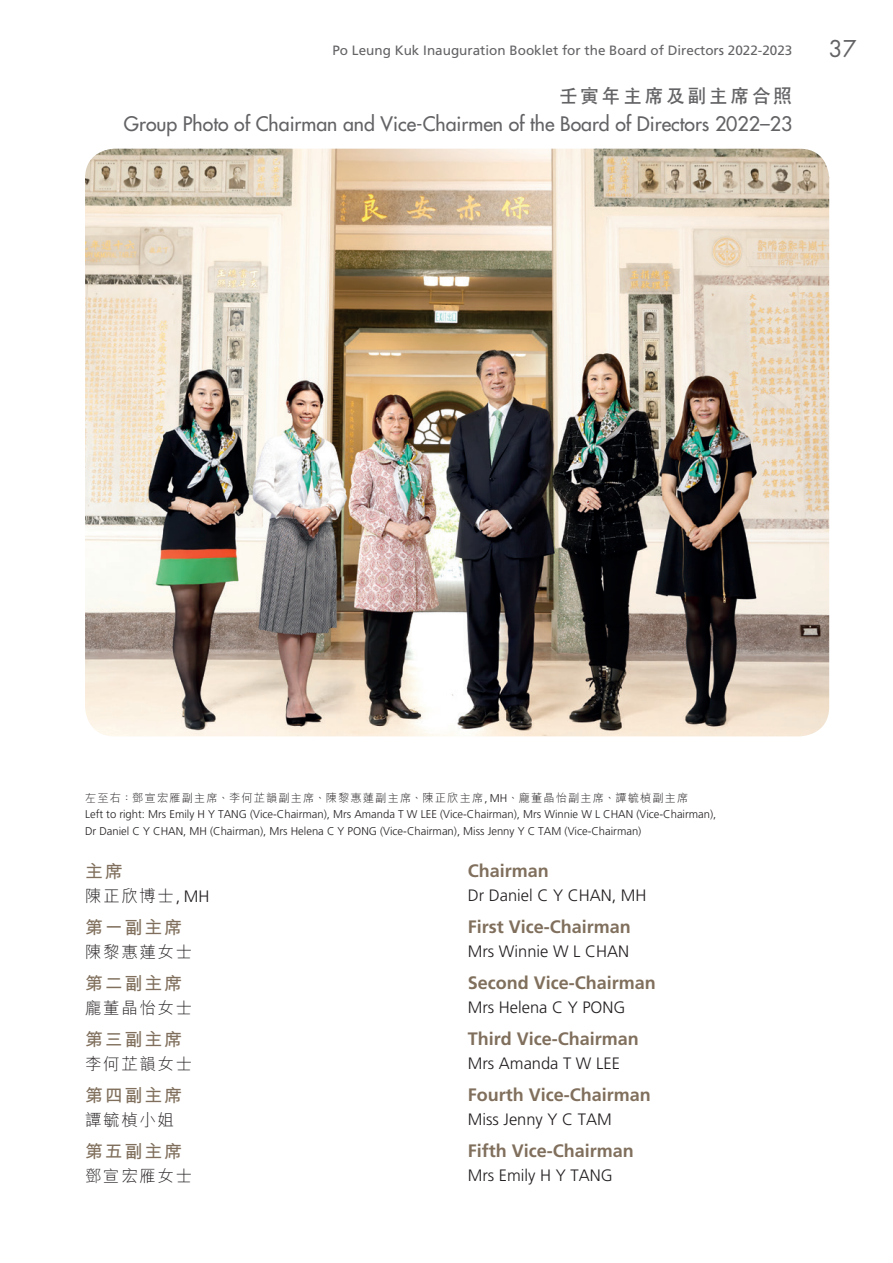
<style>
.page{position:relative;width:893px;height:1263px;background:#fff}
.page>*{position:absolute;margin:0;border:0;box-sizing:border-box;transform-origin:0 0}
.t1{font:22.5px "Futura Std";color:#636366}
.t2{font:500 19.5px "Futura Std";color:#636366}
.t3{font:700 19.5px "C Hei 2 HK";letter-spacing:.1em;color:#636366}
.t4{font:700 18px "Frutiger LT Std";color:#806f5c}
.t5{font:700 18px "M Hei HK";letter-spacing:.1em;color:#806f5c}
.t6{font:300 16.5px "Frutiger LT Std";color:#231f20}
.t7{font:300 16.5px "M Hei HK";letter-spacing:.1em;color:#231f20}
.t8{font:13.5px "Frutiger LT Std";color:#636366}
.t9{font:300 11.25px/16.5px "Frutiger LT Std";color:#231f20}
.t10{font:300 11.25px "M Hei HK";letter-spacing:.1em;color:#231f20}
.s1{font-family:"Frutiger LT Std"}
</style>
<div class="page">
<img style="left:85px;top:149px;width:744px;height:587px">
<p class="t8" style="left:332px;top:42px;width:461px">Po Leung Kuk Inauguration Booklet for the Board of Directors 2022-2023</p>
<h1 class="t1" style="left:829px;top:34px;width:29px">37</h1>
<h2 class="t3" style="left:558px;top:86px;width:235px">壬寅年主席及副主席合照</h2>
<h2 class="t2" style="left:124px;top:112px;width:670px">Group Photo of Chairman and Vice-Chairmen of the Board of Directors 2022–23</h2>
<p class="t10" style="left:85px;top:792px;width:605px">左至右：鄧宣宏雁副主席、李何芷韻副主席、陳黎惠蓮副主席、陳正欣主席<span class="s1">, MH</span>、龐董晶怡副主席、譚毓楨副主席</p>
<p class="t9" style="left:85px;top:806px;width:633px">Left to right: Mrs Emily H Y TANG (Vice-Chairman), Mrs Amanda T W LEE (Vice-Chairman), Mrs Winnie W L CHAN (Vice-Chairman),<br>Dr Daniel C Y CHAN, MH (Chairman), Mrs Helena C Y PONG (Vice-Chairman), Miss Jenny Y C TAM (Vice-Chairman)</p>
<h3 class="t5" style="left:85px;top:858px;width:39px">主席</h3>
<h3 class="t7" style="left:85px;top:887px;width:126px">陳正欣博士<span class="s1">, MH</span></h3>
<h3 class="t5" style="left:85px;top:914px;width:99px">第一副主席</h3>
<h3 class="t7" style="left:85px;top:943px;width:109px">陳黎惠蓮女士</h3>
<h3 class="t5" style="left:85px;top:970px;width:99px">第二副主席</h3>
<h3 class="t7" style="left:85px;top:999px;width:109px">龐董晶怡女士</h3>
<h3 class="t5" style="left:85px;top:1026px;width:99px">第三副主席</h3>
<h3 class="t7" style="left:85px;top:1055px;width:109px">李何芷韻女士</h3>
<h3 class="t5" style="left:85px;top:1082px;width:99px">第四副主席</h3>
<h3 class="t7" style="left:85px;top:1111px;width:91px">譚毓楨小姐</h3>
<h3 class="t5" style="left:85px;top:1138px;width:99px">第五副主席</h3>
<h3 class="t7" style="left:85px;top:1167px;width:109px">鄧宣宏雁女士</h3>
<h3 class="t4" style="left:468px;top:860px;width:83px">Chairman</h3>
<h3 class="t6" style="left:468px;top:885px;width:180px">Dr Daniel C Y CHAN, MH</h3>
<h3 class="t4" style="left:468px;top:916px;width:165px">First Vice-Chairman</h3>
<h3 class="t6" style="left:468px;top:941px;width:163px">Mrs Winnie W L CHAN</h3>
<h3 class="t4" style="left:468px;top:972px;width:190px">Second Vice-Chairman</h3>
<h3 class="t6" style="left:468px;top:997px;width:159px">Mrs Helena C Y PONG</h3>
<h3 class="t4" style="left:468px;top:1028px;width:173px">Third Vice-Chairman</h3>
<h3 class="t6" style="left:468px;top:1053px;width:154px">Mrs Amanda T W LEE</h3>
<h3 class="t4" style="left:468px;top:1084px;width:185px">Fourth Vice-Chairman</h3>
<h3 class="t6" style="left:468px;top:1109px;width:145px">Miss Jenny Y C TAM</h3>
<h3 class="t4" style="left:468px;top:1140px;width:168px">Fifth Vice-Chairman</h3>
<h3 class="t6" style="left:468px;top:1165px;width:146px">Mrs Emily H Y TANG</h3>
</div>
